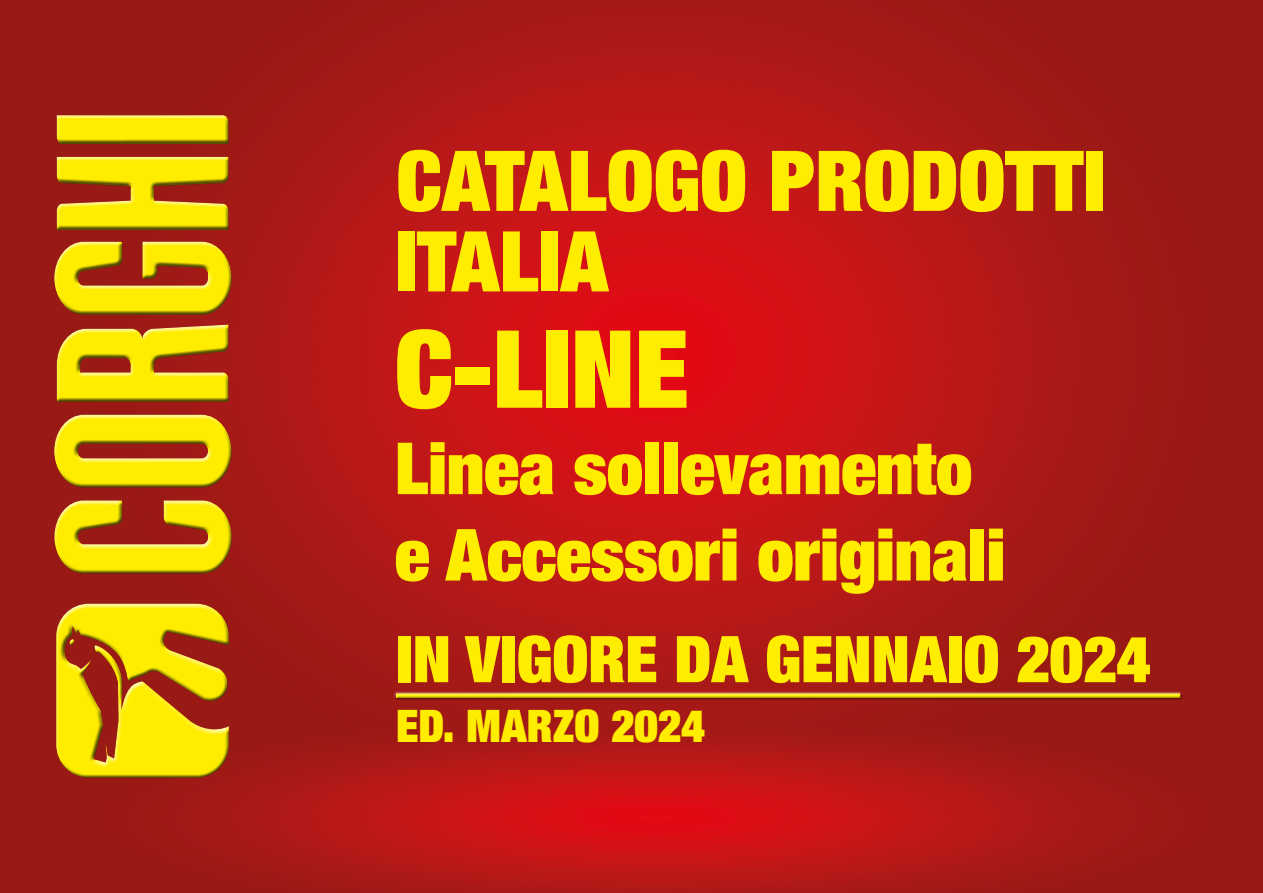
<style>
.page{position:relative;width:1263px;height:893px;background:#fff}
.page>*{position:absolute;margin:0;border:0;box-sizing:border-box;transform-origin:0 0}
.t1{font:900 condensed 108px "Helvetica Neue LT Std";color:#ffed00}
.t2{font:900 condensed 84px/80.6px "Helvetica Neue LT Std";color:#ffed00}
.t3{font:900 condensed 72px/86.4px "Helvetica Neue LT Std";color:#ffed00}
.t4{font:900 condensed 64.5px "Helvetica Neue LT Std";color:#ffed00}
.t5{font:900 condensed 45px "Helvetica Neue LT Std";color:#ffed00}
</style>
<div class="page">
<img style="left:0;top:0;width:1263px;height:893px">
<div style="left:53px;top:116px;width:181px;height:663px;background:#1d1d1b;opacity:.75"></div>
<div style="left:394px;top:691px;width:788px;height:7px;background:#b9504e"></div>
<div style="left:394px;top:693px;width:788px;height:7px;background:#1d1d1b;opacity:.75"></div>
<p class="t2" style="left:395px;top:139px;width:711px">CATALOGO PRODOTTI<br>ITALIA</p>
<h1 class="t1" style="left:395px;top:300px;width:295px">C-LINE</h1>
<p class="t3" style="left:395px;top:424px;width:612px">Linea sollevamento e Accessori originali</p>
<p class="t4" style="left:396px;top:618px;width:756px">IN VIGORE DA GENNAIO 2024</p>
<p class="t5" style="left:396px;top:697px;width:310px">ED. MARZO 2024</p>
</div>
